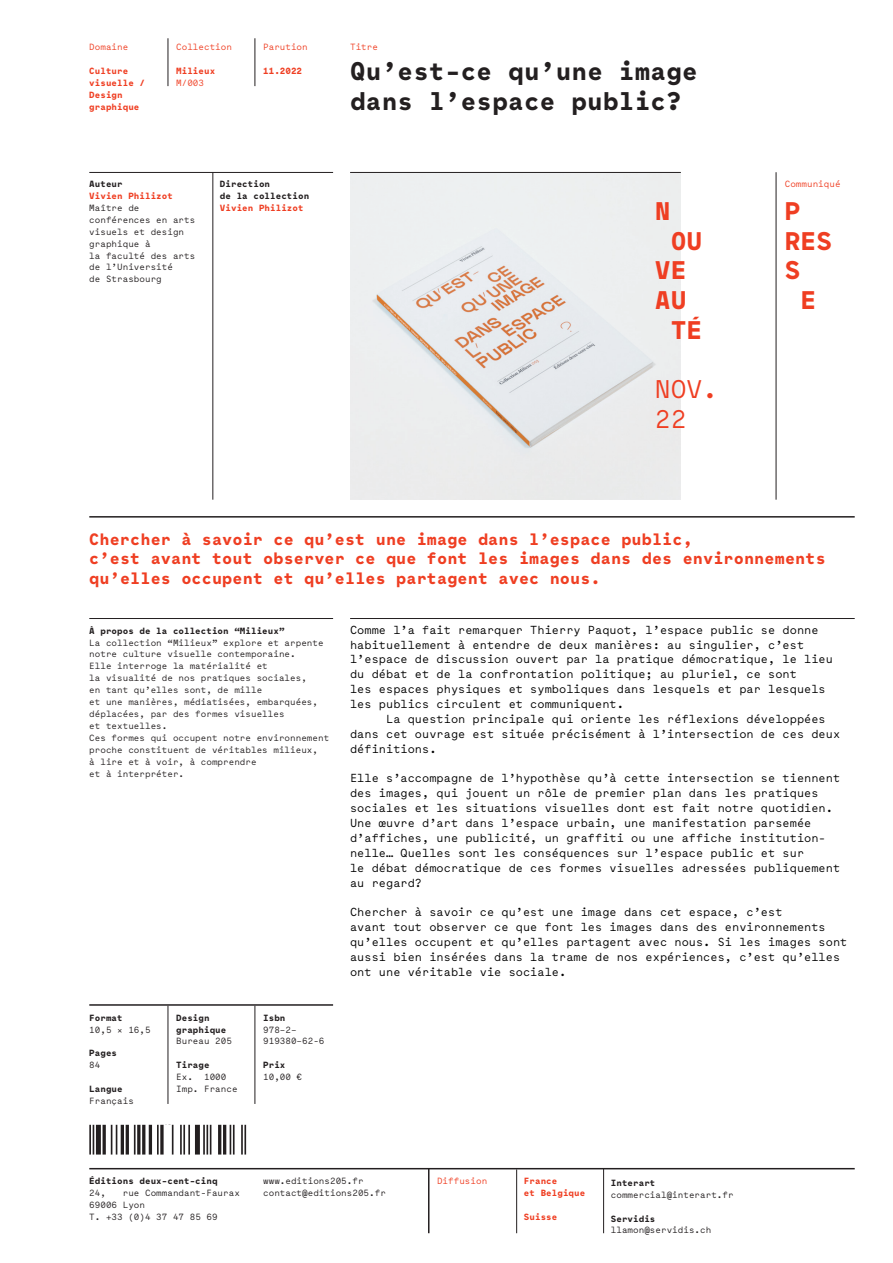
<style>
.page{position:relative;width:893px;height:1263px;background:#fff}
.page>*{position:absolute;margin:0;border:0;box-sizing:border-box;transform-origin:0 0}
.t1{font:700 25.5px/29.7px "Maax Mono";color:#231f20}
.t2{font:700 25.5px/29.7px "Maax Mono";color:#ef3e22}
.t3{font:25.5px/29.7px "Maax Mono";color:#ef3e22}
.t4{font:700 16.5px/19.5px "Maax Mono";color:#ef3e22}
.t5{font:11.7px/14.9px "Maax Mono";color:#000}
.t6{font:9px/11.9px "Maax Mono";color:#231f20}
.t7{font:700 9px/11.9px "Maax Mono";color:#231f20}
.t8{font:700 9px/11.9px "Maax Mono";color:#ef3e22}
.t9{font:9px "Maax Mono";color:#ef3e22}
</style>
<div class="page">
<hr style="left:89px;top:1168px;width:766px;height:1px;background:#231f20">
<hr style="left:516px;top:1169px;width:1px;height:64px;background:#231f20">
<hr style="left:428px;top:1169px;width:1px;height:64px;background:#231f20">
<hr style="left:603px;top:1168px;width:1px;height:65px;background:#231f20">
<hr style="left:168px;top:38px;width:1px;height:48px;background:#231f20">
<hr style="left:255px;top:38px;width:1px;height:48px;background:#231f20">
<hr style="left:89px;top:172px;width:244px;height:1px;background:#231f20">
<hr style="left:213px;top:172px;width:1px;height:328px;background:#231f20">
<hr style="left:89px;top:516px;width:766px;height:2px;background:#231f20">
<hr style="left:89px;top:618px;width:244px;height:1px;background:#231f20">
<hr style="left:350px;top:618px;width:505px;height:1px;background:#231f20">
<hr style="left:89px;top:1004px;width:244px;height:2px;background:#231f20">
<hr style="left:168px;top:1006px;width:1px;height:98px;background:#231f20">
<hr style="left:255px;top:1006px;width:1px;height:98px;background:#231f20">
<svg style="left:89px;top:1125px;width:157px;height:29px"></svg>
<div style="left:350px;top:173px;width:331px;height:327px;background:#ebecee"></div>
<hr style="left:350px;top:172px;width:331px;height:1px;background:#231f20">
<hr style="left:776px;top:172px;width:1px;height:328px;background:#231f20">
<p class="t9" style="left:89px;top:41px;width:41px">Domaine</p>
<p class="t8" style="left:89px;top:65px;width:57px">Culture visuelle /<br>Design graphique</p>
<p class="t9" style="left:176px;top:41px;width:57px">Collection</p>
<p class="t8" style="left:176px;top:65px;width:41px">Milieux</p>
<p class="t9" style="left:176px;top:77px;width:29px">M/003</p>
<p class="t9" style="left:263px;top:41px;width:46px">Parution</p>
<p class="t8" style="left:263px;top:65px;width:41px">11.2022</p>
<p class="t7" style="left:89px;top:178px;width:35px">Auteur</p>
<p class="t8" style="left:89px;top:190px;width:85px">Vivien Philizot</p>
<p class="t6" style="left:89px;top:201px;width:108px">Maître de conférences en arts visuels et design graphique à<br>la faculté des arts de l’Université<br>de Strasbourg</p>
<p class="t7" style="left:220px;top:178px;width:91px">Direction<br>de la collection</p>
<p class="t8" style="left:220px;top:202px;width:85px">Vivien Philizot</p>
<p class="t9" style="left:350px;top:41px;width:29px">Titre</p>
<h1 class="t1" style="left:350px;top:56px;width:349px">Qu’est-ce qu’une image dans l’espace public?</h1>
<h1 class="t2" style="left:655px;top:196px;width:17px">N</h1>
<h1 class="t2" style="left:671px;top:225px;width:33px">OU</h1>
<h1 class="t2" style="left:655px;top:255px;width:33px">VE</h1>
<h1 class="t2" style="left:655px;top:285px;width:33px">AU</h1>
<h1 class="t2" style="left:671px;top:315px;width:33px">TÉ</h1>
<h1 class="t3" style="left:655px;top:374px;width:65px">NOV.<br>22</h1>
<p class="t9" style="left:785px;top:178px;width:57px">Communiqué</p>
<h1 class="t2" style="left:785px;top:196px;width:49px">P<br>RES<br>S</h1>
<h1 class="t2" style="left:801px;top:285px;width:17px">E</h1>
<h2 class="t4" style="left:89px;top:529px;width:738px">Chercher à savoir ce qu’est une image dans l’espace public,<br>c’est avant tout observer ce que font les images dans des environnements qu’elles occupent et qu’elles partagent avec nous.</h2>
<p class="t5" style="left:350px;top:622px;width:484px">Comme l’a fait remarquer Thierry Paquot, l’espace public se donne habituellement à entendre de deux manières: au singulier, c’est l’espace de discussion ouvert par la pratique démocratique, le lieu du débat et de la confrontation politique; au pluriel, ce sont<br>les espaces physiques et symboliques dans lesquels et par lesquels les publics circulent et communiquent.</p>
<p class="t5" style="left:350px;top:711px;width:492px;text-indent:36px">La question principale qui oriente les réflexions développées dans cet ouvrage est située précisément à l’intersection de ces deux définitions.</p>
<p class="t5" style="left:350px;top:770px;width:492px">Elle s’accompagne de l’hypothèse qu’à cette intersection se tiennent des images, qui jouent un rôle de premier plan dans les pratiques sociales et les situations visuelles dont est fait notre quotidien.<br>Une œuvre d’art dans l’espace urbain, une manifestation parsemée d’affiches, une publicité, un graffiti ou une affiche institution&shy;nelle… Quelles sont les conséquences sur l’espace public et sur<br>le débat démocratique de ces formes visuelles adressées publiquement au regard?</p>
<p class="t5" style="left:350px;top:904px;width:499px">Chercher à savoir ce qu’est une image dans cet espace, c’est<br>avant tout observer ce que font les images dans des environnements qu’elles occupent et qu’elles partagent avec nous. Si les images sont aussi bien insérées dans la trame de nos expériences, c’est qu’elles ont une véritable vie sociale.</p>
<p class="t7" style="left:89px;top:624px;width:197px">À propos de la collection “Milieux”</p>
<p class="t6" style="left:89px;top:636px;width:241px">La collection “Milieux” explore et arpente notre culture visuelle contemporaine.<br>Elle interroge la matérialité et<br>la visualité de nos pratiques sociales,<br>en tant qu’elles sont, de mille<br>et une manières, médiatisées, embarquées, déplacées, par des formes visuelles<br>et textuelles.<br>Ces formes qui occupent notre environnement proche constituent de véritables milieux,<br>à lire et à voir, à comprendre<br>et à interpréter.</p>
<p class="t7" style="left:89px;top:1011px;width:35px">Format</p>
<p class="t6" style="left:89px;top:1023px;width:63px">10,5 × 16,5</p>
<p class="t7" style="left:89px;top:1047px;width:29px">Pages</p>
<p class="t6" style="left:89px;top:1059px;width:13px">84</p>
<p class="t7" style="left:89px;top:1083px;width:35px">Langue</p>
<p class="t6" style="left:89px;top:1094px;width:46px">Français</p>
<p class="t7" style="left:176px;top:1011px;width:52px">Design graphique</p>
<p class="t6" style="left:176px;top:1035px;width:57px">Bureau 205</p>
<p class="t7" style="left:176px;top:1059px;width:35px">Tirage</p>
<p class="t6" style="left:176px;top:1071px;width:63px">Ex. 1000<br>Imp. France</p>
<p class="t7" style="left:263px;top:1011px;width:24px">Isbn</p>
<p class="t6" style="left:263px;top:1023px;width:63px">978–2–<br>919380–62- 6</p>
<p class="t7" style="left:263px;top:1059px;width:24px">Prix</p>
<p class="t6" style="left:263px;top:1071px;width:41px">10,00 €</p>
<p class="t7" style="left:89px;top:1175px;width:130px">Éditions deux-cent-cinq</p>
<p class="t6" style="left:89px;top:1187px;width:18px">24,</p>
<p class="t6" style="left:89px;top:1187px;width:152px;text-indent:33px">rue Commandant-Faurax<br>69006 Lyon<br>T. +33 (0)4 37 47 85 69</p>
<p class="t6" style="left:263px;top:1175px;width:124px">www.editions205.fr contact@editions205.fr</p>
<p class="t9" style="left:437px;top:1175px;width:52px">Diffusion</p>
<p class="t8" style="left:524px;top:1175px;width:63px">France<br>et Belgique</p>
<p class="t8" style="left:524px;top:1211px;width:35px">Suisse</p>
<p class="t7" style="left:611px;top:1176px;width:46px">Interart</p>
<p class="t6" style="left:611px;top:1188px;width:124px">commercial@interart.fr</p>
<p class="t7" style="left:611px;top:1212px;width:46px">Servidis</p>
<p class="t6" style="left:611px;top:1224px;width:102px">llamon@servidis.ch</p>
</div>
